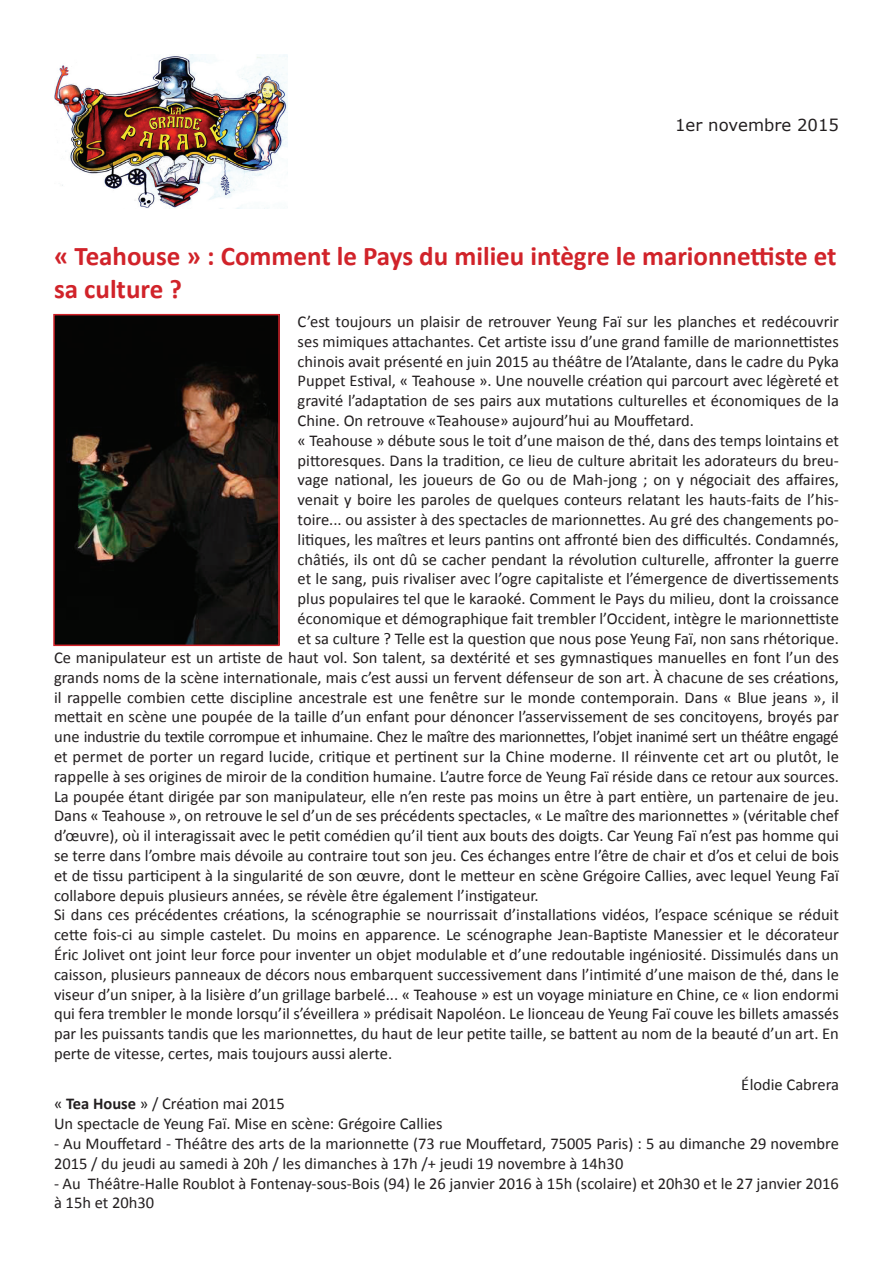
<style>
.page{position:relative;width:893px;height:1263px;background:#fff}
.page>*{position:absolute;margin:0;border:0;box-sizing:border-box;transform-origin:0 0}
.t1{font:700 27px/32.4px "Calibri";color:#d1232a}
.t2{font:16.5px/19.8px "Calibri";color:#231f20}
.t3{font:16.5px "Calibri";letter-spacing:-.02em;color:#231f20}
.t4{font:16.5px "Verdana";color:#231f20}
.s1{font-weight:700}
</style>
<div class="page">
<img style="left:54px;top:54px;width:234px;height:154px">
<img style="left:56px;top:317px;width:221px;height:326px">
<div style="left:53px;top:314px;width:227px;height:332px;border:2px solid #d1232a"></div>
<p class="t4" style="left:675px;top:114px;width:165px">1er novembre 2015</p>
<h1 class="t1" style="left:54px;top:240px;width:784px">« Teahouse » : Comment le Pays du milieu intègre le marionnettiste et sa culture ?</h1>
<p class="t2" style="left:298px;top:312px;width:543px">C’est toujours un plaisir de retrouver Yeung Faï sur les planches et redécouvrir</p>
<p class="t2" style="left:298px;top:332px;width:543px">ses mimiques attachantes. Cet artiste issu d’une grand famille de marionnettistes</p>
<p class="t2" style="left:298px;top:351px;width:543px">chinois avait présenté en juin 2015 au théâtre de l’Atalante, dans le cadre du Pyka</p>
<p class="t2" style="left:298px;top:371px;width:543px">Puppet Estival, « Teahouse ». Une nouvelle création qui parcourt avec légèreté et</p>
<p class="t2" style="left:298px;top:391px;width:543px">gravité l’adaptation de ses pairs aux mutations culturelles et économiques de la</p>
<p class="t2" style="left:298px;top:411px;width:398px">Chine. On retrouve «Teahouse» aujourd’hui au Mouffetard.</p>
<p class="t2" style="left:298px;top:431px;width:543px">« Teahouse » débute sous le toit d’une maison de thé, dans des temps lointains et</p>
<p class="t2" style="left:298px;top:450px;width:543px">pittoresques. Dans la tradition, ce lieu de culture abritait les adorateurs du breu-</p>
<p class="t2" style="left:298px;top:470px;width:543px">vage national, les joueurs de Go ou de Mah-jong ; on y négociait des affaires,</p>
<p class="t2" style="left:298px;top:490px;width:543px">venait y boire les paroles de quelques conteurs relatant les hauts-faits de l’his-</p>
<p class="t2" style="left:298px;top:510px;width:543px">toire... ou assister à des spectacles de marionnettes. Au gré des changements po-</p>
<p class="t2" style="left:298px;top:530px;width:543px">litiques, les maîtres et leurs pantins ont affronté bien des difficultés. Condamnés,</p>
<p class="t2" style="left:298px;top:549px;width:543px">châtiés, ils ont dû se cacher pendant la révolution culturelle, affronter la guerre</p>
<p class="t2" style="left:298px;top:569px;width:543px">et le sang, puis rivaliser avec l’ogre capitaliste et l’émergence de divertissements</p>
<p class="t2" style="left:298px;top:589px;width:543px">plus populaires tel que le karaoké. Comment le Pays du milieu, dont la croissance</p>
<p class="t2" style="left:298px;top:609px;width:543px">économique et démographique fait trembler l’Occident, intègre le marionnettiste</p>
<p class="t2" style="left:298px;top:629px;width:543px">et sa culture ? Telle est la question que nous pose Yeung Faï, non sans rhétorique.</p>
<p class="t2" style="left:54px;top:648px;width:786px">Ce manipulateur est un artiste de haut vol. Son talent, sa dextérité et ses gymnastiques manuelles en font l’un des</p>
<p class="t2" style="left:54px;top:667px;width:786px">grands noms de la scène internationale, mais c’est aussi un fervent défenseur de son art. À chacune de ses créations,</p>
<p class="t2" style="left:54px;top:687px;width:786px">il rappelle combien cette discipline ancestrale est une fenêtre sur le monde contemporain. Dans « Blue jeans », il</p>
<p class="t2" style="left:54px;top:707px;width:786px">mettait en scène une poupée de la taille d’un enfant pour dénoncer l’asservissement de ses concitoyens, broyés par</p>
<p class="t3" style="left:54px;top:726px;width:786px">une industrie du textile corrompue et inhumaine. Chez le maître des marionnettes, l’objet inanimé sert un théâtre engagé</p>
<p class="t2" style="left:54px;top:747px;width:786px">et permet de porter un regard lucide, critique et pertinent sur la Chine moderne. Il réinvente cet art ou plutôt, le</p>
<p class="t2" style="left:54px;top:766px;width:786px">rappelle à ses origines de miroir de la condition humaine. L’autre force de Yeung Faï réside dans ce retour aux sources.</p>
<p class="t2" style="left:54px;top:786px;width:786px">La poupée étant dirigée par son manipulateur, elle n’en reste pas moins un être à part entière, un partenaire de jeu.</p>
<p class="t2" style="left:54px;top:806px;width:786px">Dans « Teahouse », on retrouve le sel d’un de ses précédents spectacles, « Le maître des marionnettes » (véritable chef</p>
<p class="t2" style="left:54px;top:826px;width:786px">d’œuvre), où il interagissait avec le petit comédien qu’il tient aux bouts des doigts. Car Yeung Faï n’est pas homme qui</p>
<p class="t2" style="left:54px;top:846px;width:786px">se terre dans l’ombre mais dévoile au contraire tout son jeu. Ces échanges entre l’être de chair et d’os et celui de bois</p>
<p class="t2" style="left:54px;top:865px;width:786px">et de tissu participent à la singularité de son œuvre, dont le metteur en scène Grégoire Callies, avec lequel Yeung Faï</p>
<p class="t2" style="left:54px;top:885px;width:486px">collabore depuis plusieurs années, se révèle être également l’instigateur.</p>
<p class="t2" style="left:54px;top:905px;width:786px">Si dans ces précédentes créations, la scénographie se nourrissait d’installations vidéos, l’espace scénique se réduit</p>
<p class="t2" style="left:54px;top:925px;width:786px">cette fois-ci au simple castelet. Du moins en apparence. Le scénographe Jean-Baptiste Manessier et le décorateur</p>
<p class="t2" style="left:54px;top:945px;width:786px">Éric Jolivet ont joint leur force pour inventer un objet modulable et d’une redoutable ingéniosité. Dissimulés dans un</p>
<p class="t2" style="left:54px;top:964px;width:786px">caisson, plusieurs panneaux de décors nous embarquent successivement dans l’intimité d’une maison de thé, dans le</p>
<p class="t2" style="left:54px;top:984px;width:786px">viseur d’un sniper, à la lisière d’un grillage barbelé... « Teahouse » est un voyage miniature en Chine, ce « lion endormi</p>
<p class="t2" style="left:54px;top:1004px;width:786px">qui fera trembler le monde lorsqu’il s’éveillera » prédisait Napoléon. Le lionceau de Yeung Faï couve les billets amassés</p>
<p class="t2" style="left:54px;top:1024px;width:786px">par les puissants tandis que les marionnettes, du haut de leur petite taille, se battent au nom de la beauté d’un art. En</p>
<p class="t2" style="left:54px;top:1044px;width:340px">perte de vitesse, certes, mais toujours aussi alerte.</p>
<p class="t2" style="left:741px;top:1074px;width:99px">élodie Cabrera</p>
<p class="t2" style="left:54px;top:1094px;width:390px">« <span class="s1">Tea House</span> » / Création mai 2015<br>Un spectacle de Yeung Faï. Mise en scène: Grégoire Callies</p>
<p class="t2" style="left:54px;top:1134px;width:786px">- Au Mouffetard - Théâtre des arts de la marionnette (73 rue Mouffetard, 75005 Paris) : 5 au dimanche 29 novembre<br>2015 / du jeudi au samedi à 20h / les dimanches à 17h /+ jeudi 19 novembre à 14h30</p>
<p class="t2" style="left:54px;top:1173px;width:786px">- Au Théâtre-Halle Roublot à Fontenay-sous-Bois (94) le 26 janvier 2016 à 15h (scolaire) et 20h30 et le 27 janvier 2016 à 15h et 20h30</p>
</div>
